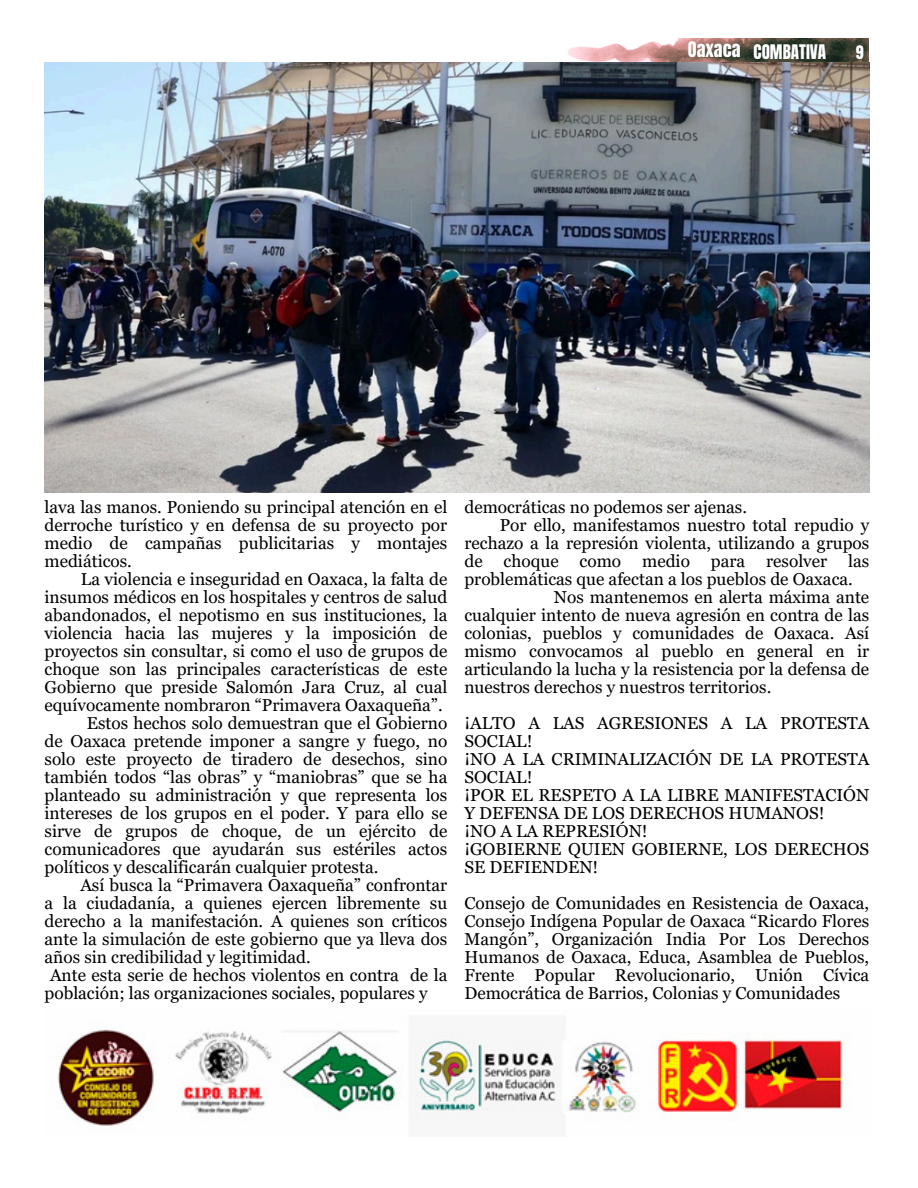
<style>
.page{position:relative;width:918px;height:1188px;background:#fff}
.page>*{position:absolute;margin:0;border:0;box-sizing:border-box;transform-origin:0 0}
.t1{font:18.3px "Anton";color:#fff}
.t2{font:17.25px/18px "Georgia Pro";color:#000;text-align:justify}
.t3{font:17.1px "Anton";color:#fff}
.t4{font:15.9px "Anton";color:#fff}
</style>
<div class="page">
<img style="left:567px;top:39px;width:302px;height:23px">
<img style="left:56px;top:1029px;width:790px;height:97px">
<img style="left:45px;top:62px;width:824px;height:431px">
<p class="t1" style="left:688px;top:36px;width:54px">Oaxaca</p>
<h1 class="t3" style="left:754px;top:39px;width:74px">COMBATIVA</h1>
<p class="t4" style="left:856px;top:40px;width:10px">9</p>
<p class="t2" style="left:45px;top:498px;width:404px">lava las manos. Poniendo su principal atención en el derroche turístico y en defensa de su proyecto por medio de campañas publicitarias y montajes mediáticos.</p>
<p class="t2" style="left:45px;top:570px;width:404px;text-indent:36px">La violencia e inseguridad en Oaxaca, la falta de insumos médicos en los hospitales y centros de salud abandonados, el nepotismo en sus instituciones, la violencia hacia las mujeres y la imposición de proyectos sin consultar, si como el uso de grupos de choque son las principales características de este Gobierno que preside Salomón Jara Cruz, al cual equívocamente nombraron “Primavera Oaxaqueña”.</p>
<p class="t2" style="left:45px;top:714px;width:404px;text-indent:42px">Estos hechos solo demuestran que el Gobierno de Oaxaca pretende imponer a sangre y fuego, no solo este proyecto de tiradero de desechos, sino también todos “las obras” y “maniobras” que se ha planteado su administración y que representa los intereses de los grupos en el poder. Y para ello se sirve de grupos de choque, de un ejército de comunicadores que ayudarán sus estériles actos políticos y descalificarán cualquier protesta.</p>
<p class="t2" style="left:45px;top:876px;width:404px;text-indent:36px">Así busca la “Primavera Oaxaqueña” confrontar a la ciudadanía, a quienes ejercen libremente su derecho a la manifestación. A quienes son críticos ante la simulación de este gobierno que ya lleva dos años sin credibilidad y legitimidad.</p>
<p class="t2" style="left:45px;top:966px;width:404px;text-indent:6px">Ante esta serie de hechos violentos en contra de la población; las organizaciones sociales, populares y</p>
<p class="t2" style="left:464px;top:498px;width:284px">democráticas no podemos ser ajenas.</p>
<p class="t2" style="left:464px;top:516px;width:406px;text-indent:35px">Por ello, manifestamos nuestro total repudio y rechazo a la represión violenta, utilizando a grupos de choque como medio para resolver las problemáticas que afectan a los pueblos de Oaxaca.</p>
<p class="t2" style="left:464px;top:588px;width:406px;text-indent:89px">Nos mantenemos en alerta máxima ante cualquier intento de nueva agresión en contra de las colonias, pueblos y comunidades de Oaxaca. Así mismo convocamos al pueblo en general en ir articulando la lucha y la resistencia por la defensa de nuestros derechos y nuestros territorios.</p>
<p class="t2" style="left:464px;top:714px;width:406px;text-align:left">¡ALTO A LAS AGRESIONES A LA PROTESTA<br>SOCIAL!<br>¡NO A LA CRIMINALIZACIÓN DE LA PROTESTA<br>SOCIAL!<br>¡POR EL RESPETO A LA LIBRE MANIFESTACIÓN<br>Y DEFENSA DE LOS DERECHOS HUMANOS!<br>¡NO A LA REPRESIÓN!<br>¡GOBIERNE QUIEN GOBIERNE, LOS DERECHOS<br>SE DEFIENDEN!</p>
<p class="t2" style="left:464px;top:894px;width:406px">Consejo de Comunidades en Resistencia de Oaxaca, Consejo Indígena Popular de Oaxaca “Ricardo Flores Mangón”, Organización India Por Los Derechos Humanos de Oaxaca, Educa, Asamblea de Pueblos, Frente Popular Revolucionario, Unión Cívica Democrática de Barrios, Colonias y Comunidades</p>
</div>
